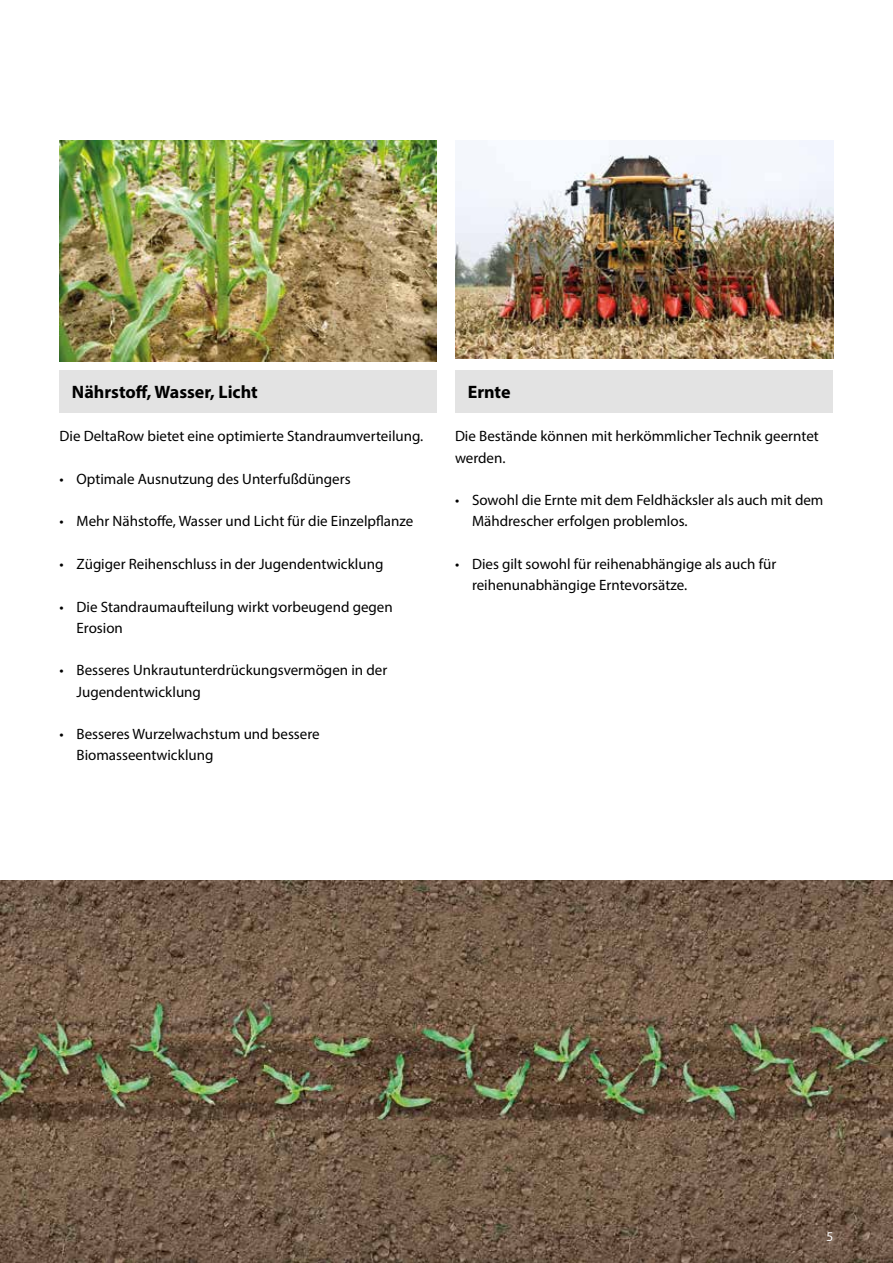
<style>
.page{position:relative;width:893px;height:1263px;background:#fff}
.page>*{position:absolute;margin:0;border:0;box-sizing:border-box;transform-origin:0 0}
.t1{font:700 18px "Myriad Pro";color:#000}
.t2{font:15px/21.3px "Myriad Pro";color:#000}
.t3{font:13.5px "Myriad Pro";color:#fff}
</style>
<div class="page">
<img style="left:455px;top:140px;width:378px;height:219px">
<img style="left:60px;top:140px;width:376px;height:221px">
<img style="left:0;top:880px;width:893px;height:383px">
<div style="left:455px;top:370px;width:378px;height:42px;background:#e3e3e3"></div>
<div style="left:59px;top:370px;width:378px;height:42px;background:#e3e3e3"></div>
<p class="t1" style="left:72px;top:380px;width:187px">Nährstoff, Wasser, Licht</p>
<p class="t1" style="left:468px;top:380px;width:44px">Ernte</p>
<p class="t2" style="left:60px;top:425px;width:365px">Die DeltaRow bietet eine optimierte Standraumverteilung.</p>
<p class="t2" style="left:60px;top:468px;width:293px">• Optimale Ausnutzung des Unterfußdüngers</p>
<p class="t2" style="left:60px;top:510px;width:355px">• Mehr Nähstoffe, Wasser und Licht für die Einzelpflanze</p>
<p class="t2" style="left:60px;top:553px;width:325px">• Zügiger Reihenschluss in der Jugendentwicklung</p>
<p class="t2" style="left:77px;top:596px;width:318px;text-indent:-17px">• Die Standraumaufteilung wirkt vorbeugend gegen<br>Erosion</p>
<p class="t2" style="left:77px;top:659px;width:312px;text-indent:-17px">• Besseres Unkrautunterdrückungsvermögen in der<br>Jugendentwicklung</p>
<p class="t2" style="left:77px;top:723px;width:245px;text-indent:-17px">• Besseres Wurzelwachstum und bessere<br>Biomasseentwicklung</p>
<p class="t2" style="left:455px;top:425px;width:365px">Die Bestände können mit herkömmlicher Technik geerntet werden.</p>
<p class="t2" style="left:472px;top:489px;width:353px;text-indent:-17px">• Sowohl die Ernte mit dem Feldhäcksler als auch mit dem<br>Mähdrescher erfolgen problemlos.</p>
<p class="t2" style="left:472px;top:553px;width:306px;text-indent:-17px">• Dies gilt sowohl für reihenabhängige als auch für reihenunabhängige Erntevorsätze.</p>
<p class="t3" style="left:826px;top:1228px;width:8px">5</p>
</div>
